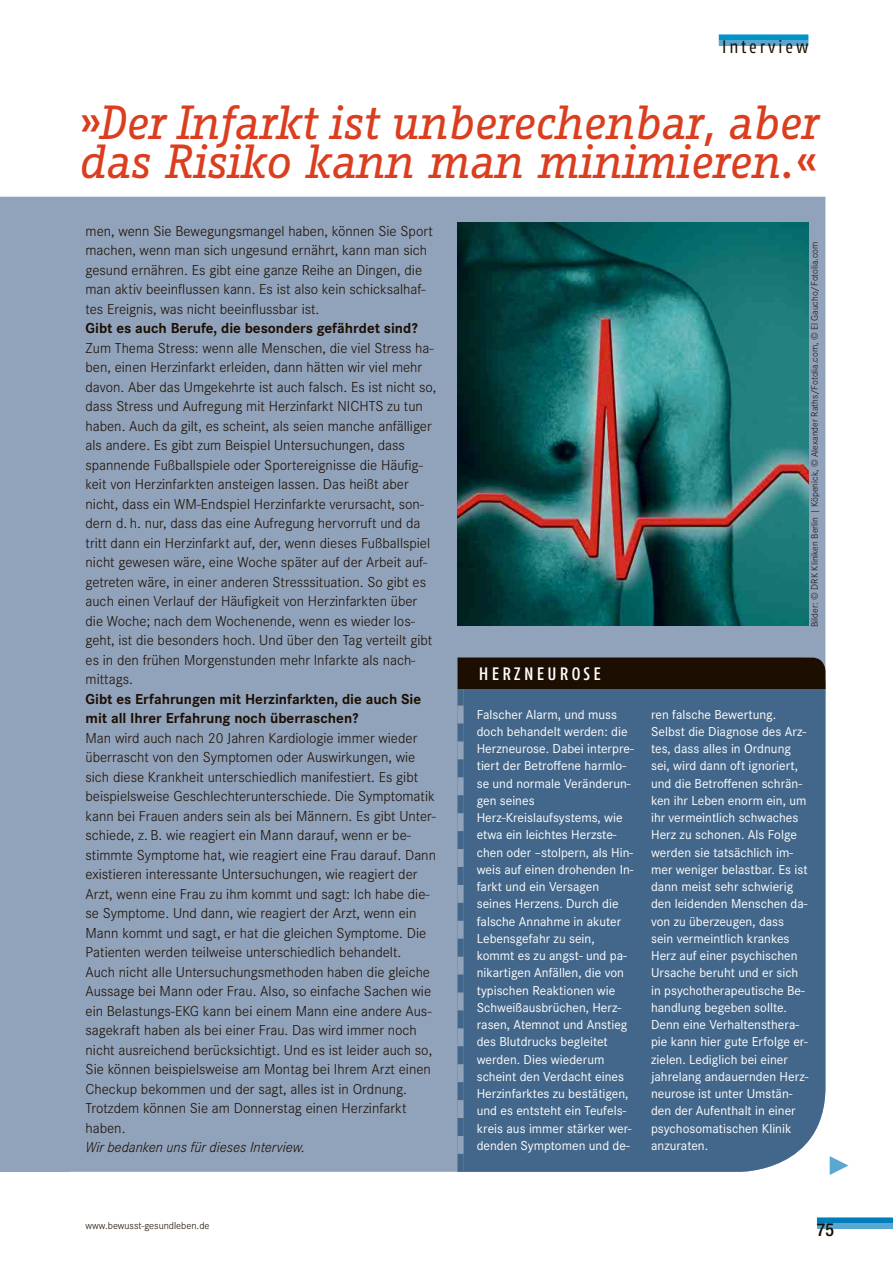
<style>
.page{position:relative;width:893px;height:1263px;background:#fff}
.page>*{position:absolute;margin:0;border:0;box-sizing:border-box;transform-origin:0 0}
.t1{font:italic 46.5px/39px "Fago Office Serif";letter-spacing:-.03em;color:#da3e1f}
.t2{font:500 18px "Fago Co";letter-spacing:.18em;color:#fff}
.t3{font:18px "Fago Co";letter-spacing:.17em;color:#1c0e00}
.t4{font:500 condensed 18px "Helvetica Neue LT Std";color:#1c0e00}
.t5{font:300 15px/19.5px "Corporate S";color:#1c0e00}
.t6{font:700 15px/19.5px "Corporate S";color:#1c0e00}
.t7{font:italic 300 15px "Corporate S";color:#1c0e00}
.t8{font:13.5px/17.2px "Corporate S";color:#fff}
.t9{font:300 10.5px "Corporate S";color:#1c0e00}
.t10{font:300 9.75px "Corporate S";color:#1c0e00}
</style>
<div class="page">
<div style="left:0;top:197px;width:825px;height:975px;background:#91a2bb"></div>
<svg style="left:458px;top:658px;width:390px;height:517px;background:#4d6c8a"></svg>
<img style="left:458px;top:223px;width:350px;height:403px">
<div style="left:0;top:782px;width:69px;height:390px;background:#91a2bb"></div>
<div style="left:719px;top:34px;width:89px;height:6px;background:#0094c9"></div>
<div style="left:719px;top:40px;width:89px;height:6px;background:#5aa7d1"></div>
<div style="left:817px;top:1217px;width:76px;height:6px;background:#007ebc"></div>
<div style="left:817px;top:1223px;width:76px;height:6px;background:#5aa7d1"></div>
<p class="t3" style="left:722px;top:40px;width:88px">Interview</p>
<h1 class="t1" style="left:77px;top:104px;width:742px">»Der Infarkt ist unberechenbar, aber das Risiko kann man minimieren.«</h1>
<p class="t5" style="left:86px;top:222px;width:349px">men, wenn Sie Bewegungsmangel haben, können Sie Sport machen, wenn man sich ungesund ernährt, kann man sich gesund ernähren. Es gibt eine ganze Reihe an Dingen, die man aktiv beeinflussen kann. Es ist also kein schicksalhaf&shy;tes Ereignis, was nicht beeinflussbar ist.</p>
<p class="t6" style="left:86px;top:320px;width:334px">Gibt es auch Berufe, die besonders gefährdet sind?</p>
<p class="t5" style="left:86px;top:339px;width:352px">Zum Thema Stress: wenn alle Menschen, die viel Stress ha&shy;ben, einen Herzinfarkt erleiden, dann hätten wir viel mehr davon. Aber das Umgekehrte ist auch falsch. Es ist nicht so, dass Stress und Aufregung mit Herzinfarkt NICHTS zu tun haben. Auch da gilt, es scheint, als seien manche anfälliger als andere. Es gibt zum Beispiel Untersuchungen, dass spannende Fußballspiele oder Sportereignisse die Häufig&shy;keit von Herzinfarkten ansteigen lassen. Das heißt aber nicht, dass ein WM-Endspiel Herzinfarkte verursacht, son&shy;dern d. h. nur, dass das eine Aufregung hervorruft und da tritt dann ein Herzinfarkt auf, der, wenn dieses Fußballspiel nicht gewesen wäre, eine Woche später auf der Arbeit auf&shy;getreten wäre, in einer anderen Stresssituation. So gibt es auch einen Verlauf der Häufigkeit von Herzinfarkten über die Woche; nach dem Wochenende, wenn es wieder los&shy;geht, ist die besonders hoch. Und über den Tag verteilt gibt es in den frühen Morgenstunden mehr Infarkte als nach&shy;mittags.</p>
<p class="t6" style="left:86px;top:690px;width:337px">Gibt es Erfahrungen mit Herzinfarkten, die auch Sie mit all Ihrer Erfahrung noch überraschen?</p>
<p class="t5" style="left:86px;top:729px;width:352px">Man wird auch nach 20 Jahren Kardiologie immer wieder überrascht von den Symptomen oder Auswirkungen, wie sich diese Krankheit unterschiedlich manifestiert. Es gibt beispielsweise Geschlechterunterschiede. Die Symptomatik kann bei Frauen anders sein als bei Männern. Es gibt Unter&shy;schiede, z. B. wie reagiert ein Mann darauf, wenn er be&shy;stimmte Symptome hat, wie reagiert eine Frau darauf. Dann existieren interessante Untersuchungen, wie reagiert der Arzt, wenn eine Frau zu ihm kommt und sagt: Ich habe die&shy;se Symptome. Und dann, wie reagiert der Arzt, wenn ein Mann kommt und sagt, er hat die gleichen Symptome. Die Patienten werden teilweise unterschiedlich behandelt.<br>Auch nicht alle Untersuchungsmethoden haben die gleiche Aussage bei Mann oder Frau. Also, so einfache Sachen wie ein Belastungs-EKG kann bei einem Mann eine andere Aus&shy;sagekraft haben als bei einer Frau. Das wird immer noch nicht ausreichend berücksichtigt. Und es ist leider auch so, Sie können beispielsweise am Montag bei Ihrem Arzt einen Checkup bekommen und der sagt, alles ist in Ordnung.<br>Trotzdem können Sie am Donnerstag einen Herzinfarkt haben.</p>
<p class="t7" style="left:86px;top:1138px;width:221px">Wir bedanken uns für dieses Interview.</p>
<p class="t9" style="left:86px;top:1222px;width:125px">www.bewusst-gesundleben.de</p>
<p class="t10" style="left:811px;top:627px;width:387px;rotate:-90deg">Bilder: © DRK Kliniken Berlin | Köpenick, © Alexander Raths/Fotolia.com, © El Gaucho/Fotolia.com</p>
<p class="t2" style="left:479px;top:667px;width:123px">HERZNEUROSE</p>
<p class="t8" style="left:477px;top:707px;width:158px">Falscher Alarm, und muss doch behandelt werden: die<br>Herzneurose. Dabei interpre&shy;tiert der Betroffene harmlo&shy;se und normale Veränderun&shy;gen seines<br>Herz-Kreislaufsystems, wie etwa ein leichtes Herzste&shy;chen oder –stolpern, als Hin&shy;weis auf einen drohenden In&shy;farkt und ein Versagen seines Herzens. Durch die falsche Annahme in akuter<br>Lebensgefahr zu sein, kommt es zu angst- und pa&shy;nikartigen Anfällen, die von typischen Reaktionen wie<br>Schweißausbrüchen, Herz&shy;rasen, Atemnot und Anstieg des Blutdrucks begleitet werden. Dies wiederum scheint den Verdacht eines<br>Herzinfarktes zu bestätigen, und es entsteht ein Teufels&shy;kreis aus immer stärker wer&shy;denden Symptomen und de-</p>
<p class="t8" style="left:651px;top:707px;width:159px">ren falsche Bewertung.<br>Selbst die Diagnose des Arz&shy;tes, dass alles in Ordnung sei, wird dann oft ignoriert, und die Betroffenen schrän&shy;ken ihr Leben enorm ein, um ihr vermeintlich schwaches<br>Herz zu schonen. Als Folge werden sie tatsächlich im&shy;mer weniger belastbar. Es ist dann meist sehr schwierig den leidenden Menschen da&shy;von zu überzeugen, dass sein vermeintlich krankes<br>Herz auf einer psychischen<br>Ursache beruht und er sich in psychotherapeutische Be&shy;handlung begeben sollte.<br>Denn eine Verhaltensthera&shy;pie kann hier gute Erfolge er&shy;zielen. Lediglich bei einer jahrelang andauernden Herz&shy;neurose ist unter Umstän&shy;den der Aufenthalt in einer psychosomatischen Klinik anzuraten.</p>
<p class="t4" style="left:817px;top:1219px;width:19px">75</p>
</div>
